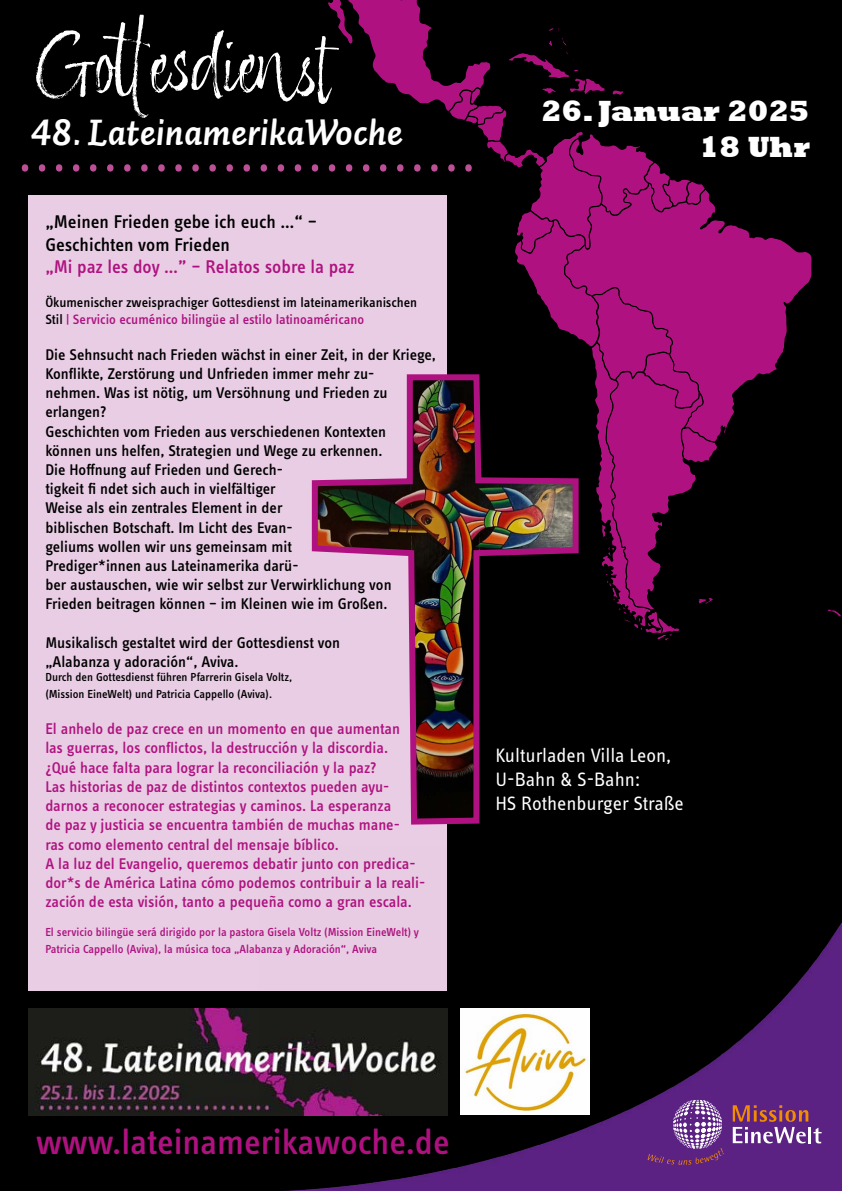
<style>
.page{position:relative;width:842px;height:1191px;background:#000}
.page>*{position:absolute;margin:0;border:0;box-sizing:border-box;transform-origin:0 0}
.t1{font:79.2px "Adore You";color:#fff}
.t2{font:37px "Auto 2 Bold Italic LF";color:#fff}
.t3{font:500 36px "Info OT Text";color:#af1280}
.t4{font:800 30px/36px "Rockwell";color:#fff;text-align:right}
.t5{font:20px/24px "Info OT Text";color:#fff}
.t6{font:500 19px/22.8px "Info OT Text";color:#000}
.t7{font:500 19px "Info OT Text";letter-spacing:-.005em;color:#af1280}
.t8{font:500 16px/19.2px "Info OT Text";color:#000}
.t9{font:500 16px/19.2px "Info OT Text";color:#af1280}
.t10{font:500 14px/16.8px "Info OT Text";color:#000}
.t11{font:500 12px/16.8px "Info OT Text";color:#af1280}
.t12{font:500 12px/16.8px "Info OT Text";color:#000}
.s1{color:#af1280}
</style>
<div class="page">
<svg style="left:719px;top:220px;width:93px;height:215px"></svg>
<svg style="left:828px;top:609px;width:13px;height:8px"></svg>
<svg style="left:22px;top:0;width:697px;height:641px"></svg>
<div style="left:28px;top:196px;width:418px;height:795px;background:#e8cde4"></div>
<img style="left:311px;top:371px;width:271px;height:456px">
<img style="left:28px;top:1008px;width:232px;height:107px">
<img style="left:260px;top:845px;width:582px;height:346px">
<svg style="left:733px;top:1105px;width:75px;height:16px"></svg>
<svg style="left:733px;top:1127px;width:73px;height:16px"></svg>
<hr style="left:808px;top:1127px;width:3px;height:16px;background:#fff">
<svg style="left:813px;top:1127px;width:9px;height:16px"></svg>
<svg style="left:648px;top:1100px;width:76px;height:64px"></svg>
<h1 class="t1" style="left:36px;top:16px;width:298px">Gottesdienst</h1>
<h2 class="t2" style="left:31px;top:108px;width:374px">48. LateinamerikaWoche</h2>
<p class="t6" style="left:45px;top:210px;width:273px">„Meinen Frieden gebe ich euch …“ –<br>Geschichten vom Frieden</p>
<p class="t7" style="left:45px;top:255px;width:311px">„Mi paz les doy …” – Relatos sobre la paz</p>
<p class="t10" style="left:45px;top:293px;width:373px">Ökumenischer zweisprachiger Gottesdienst im lateinamerikanischen<br>Stil <span class="s1">| Servicio ecuménico bilingüe al estilo latinoaméricano</span></p>
<p class="t8" style="left:45px;top:344px;width:392px">Die Sehnsucht nach Frieden wächst in einer Zeit, in der Kriege, Konflikte, Zerstörung und Unfrieden immer mehr zu-<br>nehmen. Was ist nötig, um Versöhnung und Frieden zu erlangen?<br>Geschichten vom Frieden aus verschiedenen Kontexten können uns helfen, Strategien und Wege zu erkennen.<br>Die Hoffnung auf Frieden und Gerech-<br>tigkeit fi ndet sich auch in vielfältiger<br>Weise als ein zentrales Element in der<br>biblischen Botschaft. Im Licht des Evan-<br>geliums wollen wir uns gemeinsam mit<br>Prediger*innen aus Lateinamerika darü-<br>ber austauschen, wie wir selbst zur Verwirklichung von Frieden beitragen können – im Kleinen wie im Großen.</p>
<p class="t8" style="left:45px;top:632px;width:296px">Musikalisch gestaltet wird der Gottesdienst von „Alabanza y adoración“, Aviva.</p>
<p class="t12" style="left:45px;top:669px;width:248px">Durch den Gottesdienst führen Pfarrerin Gisela Voltz, (Mission EineWelt) und Patricia Cappello (Aviva).</p>
<p class="t9" style="left:45px;top:719px;width:381px">El anhelo de paz crece en un momento en que aumentan<br>las guerras, los conflictos, la destrucción y la discordia.<br>¿Qué hace falta para lograr la reconciliación y la paz?<br>Las historias de paz de distintos contextos pueden ayu&shy;darnos a reconocer estrategias y caminos. La esperanza<br>de paz y justicia se encuentra también de muchas mane-<br>ras como elemento central del mensaje bíblico.<br>A la luz del Evangelio, queremos debatir junto con predica&shy;dor*s de América Latina cómo podemos contribuir a la reali&shy;zación de esta visión, tanto a pequeña como a gran escala.</p>
<p class="t11" style="left:45px;top:923px;width:375px">El servicio bilingüe será dirigido por la pastora Gisela Voltz (Mission EineWelt) y<br>Patricia Cappello (Aviva), la música toca „Alabanza y Adoración“, Aviva</p>
<h3 class="t4" style="left:541px;top:93px;width:270px">26. Januar 2025<br>18 Uhr</h3>
<p class="t5" style="left:495px;top:743px;width:190px">Kulturladen Villa Leon,<br>U-Bahn &amp; S-Bahn:<br>HS Rothenburger Straße</p>
<h3 class="t3" style="left:36px;top:1119px;width:415px">www.lateinamerikawoche.de</h3>
</div>
